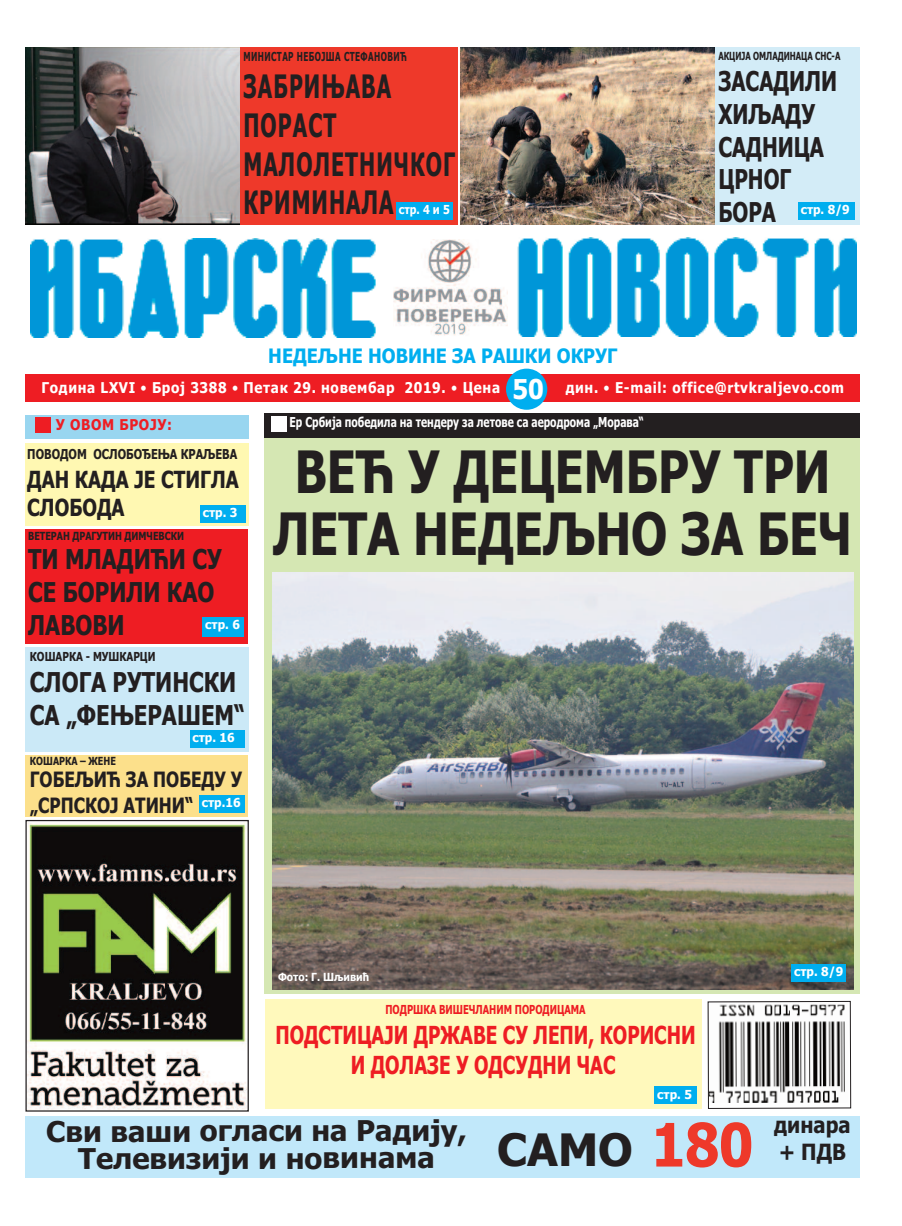
<style>
.page{position:relative;width:902px;height:1226px;background:#fff}
.page>*{position:absolute;margin:0;border:0;box-sizing:border-box;transform-origin:0 0}
.t1{font:700 59.88px "Tahoma";color:#ee392a;scale:.9 1}
.t2{font:700 58.62px/62.2px "Tahoma";color:#231f20;text-align:center;scale:.8 1}
.t3{font:700 44.88px "Tahoma";color:#231f20}
.t4{font:700 32.38px/38.9px "Tahoma";letter-spacing:.05em;color:#231f20;scale:.65 1}
.t5{font:700 28.62px/27.5px "Tahoma";letter-spacing:-.005em;color:#231f20;text-align:center}
.t6{font:700 27.38px/32.9px "Tahoma";color:#231f20;scale:.8 1}
.t7{font:700 27.38px/32.9px "Tahoma";color:#231f20;scale:.75 1}
.t8{font:700 27.38px "Tahoma";color:#fff;scale:.9 1}
.t9{font:700 24.88px/29.9px "Tahoma";color:#ee1d23;text-align:center;scale:.75 1}
.t10{font:700 23.62px/28.4px "Tahoma";color:#231f20;scale:.8 1}
.t11{font:700 22.38px/26.9px "Tahoma";color:#231f20;scale:.9 1}
.t12{font:700 21.12px/25.4px "Tahoma";color:#231f20;scale:.8 1}
.t13{font:700 20px "Tahoma";color:#00aeef;scale:.9 1}
.t14{font:700 15px "Tahoma";letter-spacing:.05em;color:#fff;scale:.9 1}
.t15{font:700 15px "Tahoma";letter-spacing:.05em;color:#ee1d23;scale:.9 1}
.t16{font:700 13.75px "Tahoma";color:#fff;scale:.75 1}
.t17{font:700 13.75px "Tahoma";color:#231f20;scale:.8 1}
.t18{font:700 12.5px "Tahoma";color:#fff;scale:.95 1}
.t19{font:700 12.5px "Tahoma";color:#ee1d23;scale:.75 1}
.t20{font:700 12.5px "Tahoma";letter-spacing:.05em;color:#231f20;scale:.65 1}
.t21{font:700 12.5px "Tahoma";color:#231f20;scale:.8 1}
.t22{font:700 12.5px "Tahoma";color:#fff;scale:.85 1}
.t23{font:700 11.25px "Tahoma";color:#231f20;scale:.8 1}
.t24{font:700 11.25px "Tahoma";color:#231f20;scale:.7 1}
.t25{font:700 11.25px "Tahoma";color:#fff;scale:.9 1}
.s1{font-size:27.38px;color:#231f20}
.s2{font-weight:400}
</style>
<div class="page">
<div style="left:25px;top:374px;width:835px;height:28px;background:#ee1d23"></div>
<div style="left:506px;top:369px;width:41px;height:41px;background:#00aeef;border-radius:50%"></div>
<div style="left:25px;top:443px;width:224px;height:83px;background:#fff8b2"></div>
<div style="left:25px;top:529px;width:223px;height:114px;background:#ee1d23"></div>
<div style="left:264px;top:434px;width:596px;height:559px;background:#d5e7b3"></div>
<div style="left:25px;top:1116px;width:835px;height:62px;background:#c1e8fa"></div>
<div style="left:25px;top:415px;width:224px;height:24px;background:#99d6f0"></div>
<div style="left:35px;top:418px;width:16px;height:15px;background:#ee1d23"></div>
<img style="left:272px;top:573px;width:582px;height:416px">
<svg style="left:707px;top:1001px;width:144px;height:108px"></svg>
<div style="left:265px;top:1000px;width:436px;height:109px;background:#fff9bc"></div>
<div style="left:200px;top:505px;width:45px;height:18px;background:#00aeef"></div>
<div style="left:265px;top:413px;width:595px;height:25px;background:#231f20"></div>
<div style="left:271px;top:416px;width:16px;height:16px;background:#fff"></div>
<div style="left:196px;top:47px;width:262px;height:178px;background:#ee392a"></div>
<img style="left:25px;top:47px;width:215px;height:177px">
<div style="left:396px;top:202px;width:57px;height:18px;background:#00aeef"></div>
<div style="left:203px;top:617px;width:41px;height:20px;background:#00aeef"></div>
<img style="left:31px;top:239px;width:345px;height:98px">
<img style="left:517px;top:238px;width:339px;height:98px">
<img style="left:393px;top:239px;width:114px;height:97px">
<div style="left:661px;top:47px;width:199px;height:178px;background:#d3ecf7"></div>
<img style="left:461px;top:47px;width:253px;height:178px">
<div style="left:798px;top:202px;width:56px;height:18px;background:#00aeef"></div>
<div style="left:791px;top:964px;width:55px;height:18px;background:#00aeef"></div>
<img style="left:27px;top:822px;width:220px;height:288px">
<div style="left:25px;top:820px;width:224px;height:292px;border:1px solid #231f20"></div>
<div style="left:25px;top:647px;width:224px;height:105px;background:#cbe9f7"></div>
<div style="left:25px;top:756px;width:223px;height:61px;background:#fce08b"></div>
<div style="left:190px;top:730px;width:55px;height:18px;background:#00aeef"></div>
<div style="left:199px;top:795px;width:45px;height:18px;background:#00aeef"></div>
<div style="left:655px;top:1086px;width:42px;height:18px;background:#00aeef"></div>
<p class="t20" style="left:243px;top:49px;width:253px">МИНИСТАР НЕБОЈША СТЕФАНОВИЋ</p>
<h3 class="t4" style="left:243px;top:67px;width:327px">ЗАБРИЊАВА<br>ПОРАСТ<br>МАЛОЛЕТНИЧКОГ<br>КРИМИНАЛА</h3>
<p class="t22" style="left:399px;top:203px;width:61px">стр. 4 и 5</p>
<h3 class="t13" style="left:268px;top:344px;width:389px">НЕДЕЉНЕ НОВИНЕ ЗА РАШКИ ОКРУГ</h3>
<p class="t24" style="left:718px;top:49px;width:176px">АКЦИЈА ОМЛАДИНАЦА СНС-А</p>
<h3 class="t7" style="left:718px;top:65px;width:160px">ЗАСАДИЛИ<br>ХИЉАДУ<br>САДНИЦА<br>ЦРНОГ</h3>
<p class="t18" style="left:718px;top:203px;width:140px"><span class="s1">БОРА</span> стр. 8/9</p>
<h3 class="t8" style="left:512px;top:373px;width:37px">50</h3>
<p class="t14" style="left:42px;top:379px;width:511px">Година LXVI <span class="s2">•</span> Број 3388 <span class="s2">•</span> Петак 29. новембар 2019. <span class="s2">•</span> Цена</p>
<p class="t14" style="left:566px;top:379px;width:311px">дин. <span class="s2">•</span> Е-mail: office@rtvkraljevo.com</p>
<p class="t15" style="left:56px;top:417px;width:131px">У ОВОМ БРОЈУ:</p>
<p class="t17" style="left:27px;top:447px;width:264px">ПОВОДОМ ОСЛОБОЂЕЊА КРАЉЕВА</p>
<h3 class="t10" style="left:27px;top:466px;width:266px">ДАН КАДА ЈЕ СТИГЛА<br>СЛОБОДА</h3>
<p class="t23" style="left:28px;top:530px;width:196px">ВЕТЕРАН ДРАГУТИН ДИМЧЕВСКИ</p>
<h3 class="t6" style="left:28px;top:543px;width:244px">ТИ МЛАДИЋИ СУ<br>СЕ БОРИЛИ КАО<br>ЛАВОВИ</h3>
<p class="t18" style="left:203px;top:505px;width:38px">стр. 3</p>
<p class="t18" style="left:205px;top:618px;width:38px">стр. 6</p>
<p class="t21" style="left:30px;top:649px;width:158px">КОШАРКА - МУШКАРЦИ</p>
<h3 class="t6" style="left:30px;top:666px;width:270px">СЛОГА РУТИНСКИ<br>СА „ФЕЊЕРАШЕМ“</h3>
<p class="t23" style="left:30px;top:755px;width:109px">КОШАРКА – ЖЕНЕ</p>
<h3 class="t12" style="left:30px;top:767px;width:267px">ГОБЕЉИЋ ЗА ПОБЕДУ У „СРПСКОЈ АТИНИ“</h3>
<p class="t18" style="left:192px;top:731px;width:46px">стр. 16</p>
<p class="t18" style="left:202px;top:795px;width:42px">стр.16</p>
<p class="t16" style="left:290px;top:415px;width:474px">Ер Србија победила на тендеру за летове са аеродрома „Морава“</p>
<h2 class="t2" style="left:273px;top:441px;width:725px">ВЕЋ У ДЕЦЕМБРУ ТРИ<br>ЛЕТА НЕДЕЉНО ЗА БЕЧ</h2>
<p class="t25" style="left:278px;top:970px;width:103px">Фото: Г. Шљивић</p>
<p class="t19" style="left:385px;top:1003px;width:268px">ПОДРШКА ВИШЕЧЛАНИМ ПОРОДИЦАМА</p>
<h3 class="t9" style="left:275px;top:1020px;width:562px">ПОДСТИЦАЈИ ДРЖАВЕ СУ ЛЕПИ, КОРИСНИ<br>И ДОЛАЗЕ У ОДСУДНИ ЧАС</h3>
<p class="t18" style="left:657px;top:1087px;width:38px">стр. 5</p>
<p class="t18" style="left:794px;top:964px;width:53px">стр. 8/9</p>
<h3 class="t5" style="left:46px;top:1118px;width:422px">Сви ваши огласи на Радију,<br>Телевизији и новинама</h3>
<h3 class="t3" style="left:497px;top:1124px;width:137px">САМО</h3>
<h3 class="t11" style="left:774px;top:1112px;width:86px">динара + ПДВ</h3>
<h1 class="t1" style="left:651px;top:1111px;width:115px">180</h1>
</div>
